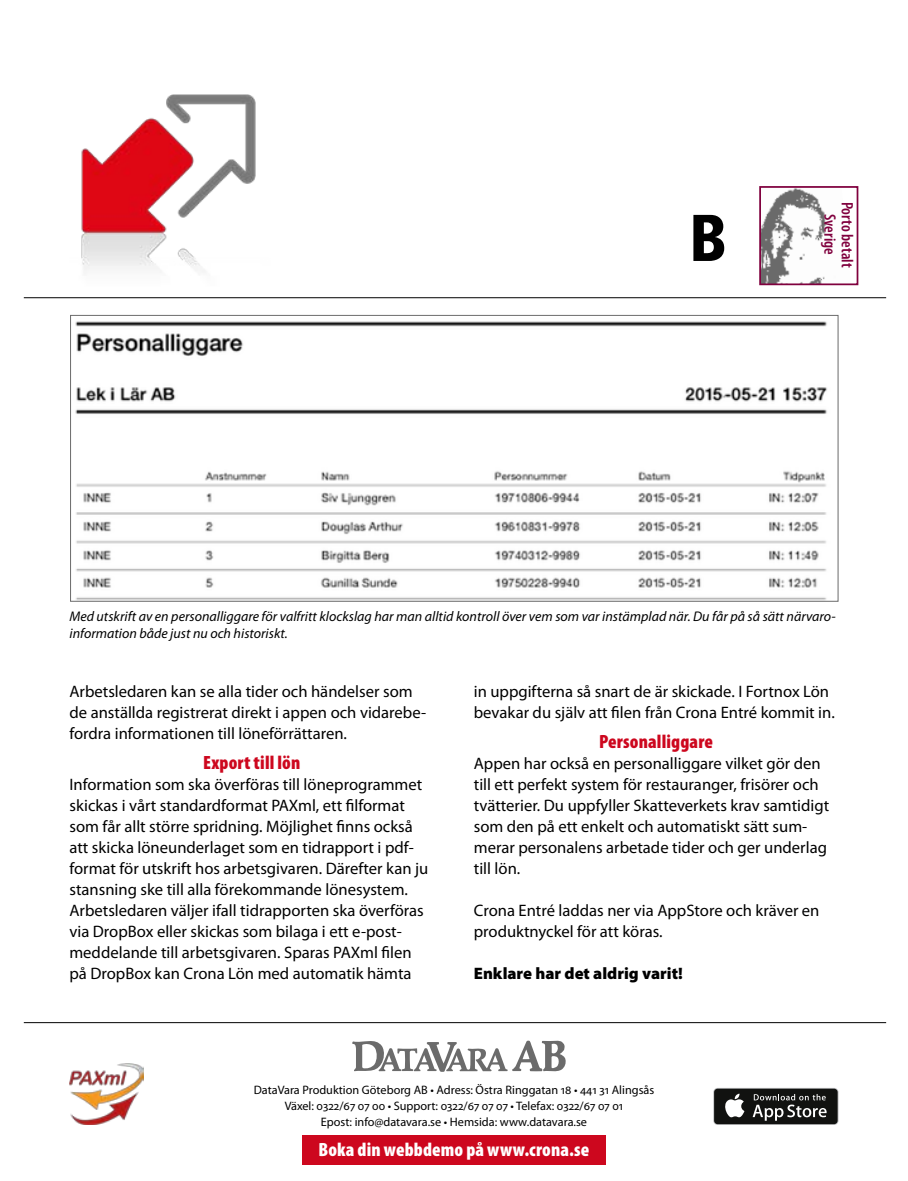
<style>
.page{position:relative;width:908px;height:1181px;background:#fff}
.page>*{position:absolute;margin:0;border:0;box-sizing:border-box;transform-origin:0 0}
.t1{font:900 condensed 65.98px "Frutiger";color:#000}
.t2{font:900 condensed 19.25px "Myriad Pro";letter-spacing:.01em;color:#fff}
.t3{font:900 condensed 19.25px "Myriad Pro";letter-spacing:.01em;color:#cd071e}
.t4{font:16.62px/21px "Myriad Pro";color:#000}
.t5{font:900 16.62px "Myriad Pro";color:#000}
.t6{font:600 condensed 16.62px/17.5px "Myriad Pro";color:#80013e;text-align:center}
.t7{font:italic 14px/17.5px "Myriad Pro";color:#000}
.t8{font:12.25px/15.8px "Myriad Pro";color:#000;text-align:center}
</style>
<div class="page">
<img style="left:762px;top:189px;width:65px;height:93px">
<div style="left:759px;top:186px;width:99px;height:99px;border:2px solid #80013e"></div>
<svg style="left:352px;top:1040px;width:214px;height:32px"></svg>
<img style="left:81px;top:94px;width:175px;height:178px">
<img style="left:75px;top:321px;width:752px;height:279px">
<svg style="left:713px;top:1088px;width:125px;height:37px"></svg>
<div style="left:714px;top:1088px;width:123px;height:36px;background:#111210;border-radius:4px"></div>
<svg style="left:725px;top:1093px;width:19px;height:24px"></svg>
<svg style="left:752px;top:1094px;width:74px;height:26px"></svg>
<div style="left:302px;top:1135px;width:303px;height:29px;background:#cd071e"></div>
<hr style="left:24px;top:297px;width:862px;height:1px;background:#000">
<hr style="left:24px;top:1022px;width:862px;height:1px;background:#000">
<img style="left:69px;top:1063px;width:75px;height:62px">
<h1 class="t1" style="left:689px;top:198px;width:39px">B</h1>
<p class="t6" style="left:856px;top:202px;width:67px;rotate:90deg">Porto betalt<br>Sverige</p>
<p class="t7" style="left:69px;top:607px;width:768px">Med utskrift av en personalliggare för valfritt klockslag har man alltid kontroll över vem som var instämplad när. Du får på så sätt närvaro&shy;information både just nu och historiskt.</p>
<p class="t4" style="left:69px;top:681px;width:358px">Arbetsledaren kan se alla tider och händelser som de anställda registrerat direkt i appen och vidarebe&shy;fordra informationen till löneförrättaren.</p>
<p class="t3" style="left:203px;top:750px;width:99px">Export till lön</p>
<p class="t4" style="left:69px;top:773px;width:360px">Information som ska överföras till löneprogrammet skickas i vårt standardformat PAXml, ett filformat som får allt större spridning. Möjlighet finns också att skicka löneunderlaget som en tidrapport i pdf&shy;format för utskrift hos arbetsgivaren. Därefter kan ju stansning ske till alla förekommande lönesystem.<br>Arbetsledaren väljer ifall tidrapporten ska överföras via DropBox eller skickas som bilaga i ett e-post&shy;meddelande till arbetsgivaren. Sparas PAXml filen på DropBox kan Crona Lön med automatik hämta</p>
<p class="t4" style="left:474px;top:681px;width:362px">in uppgifterna så snart de är skickade. I Fortnox Lön bevakar du själv att filen från Crona Entré kommit in.</p>
<p class="t3" style="left:599px;top:729px;width:115px">Personalliggare</p>
<p class="t4" style="left:474px;top:752px;width:357px">Appen har också en personalliggare vilket gör den till ett perfekt system för restauranger, frisörer och tvätterier. Du uppfyller Skatteverkets krav samtidigt som den på ett enkelt och automatiskt sätt sum&shy;merar personalens arbetade tider och ger underlag till lön.</p>
<p class="t4" style="left:474px;top:899px;width:347px">Crona Entré laddas ner via AppStore och kräver en produktnyckel för att köras.</p>
<p class="t5" style="left:474px;top:962px;width:210px">Enklare har det aldrig varit!</p>
<p class="t8" style="left:254px;top:1082px;width:402px">DataVara Produktion Göteborg AB • Adress: Östra Ringgatan 18 • 441 31 Alingsås<br>Växel: 0322/67 07 00 • Support: 0322/67 07 07 • Telefax: 0322/67 07 01<br>Epost: info@datavara.se • Hemsida: www.datavara.se</p>
<p class="t2" style="left:319px;top:1137px;width:272px">Boka din webbdemo på www.crona.se</p>
</div>
